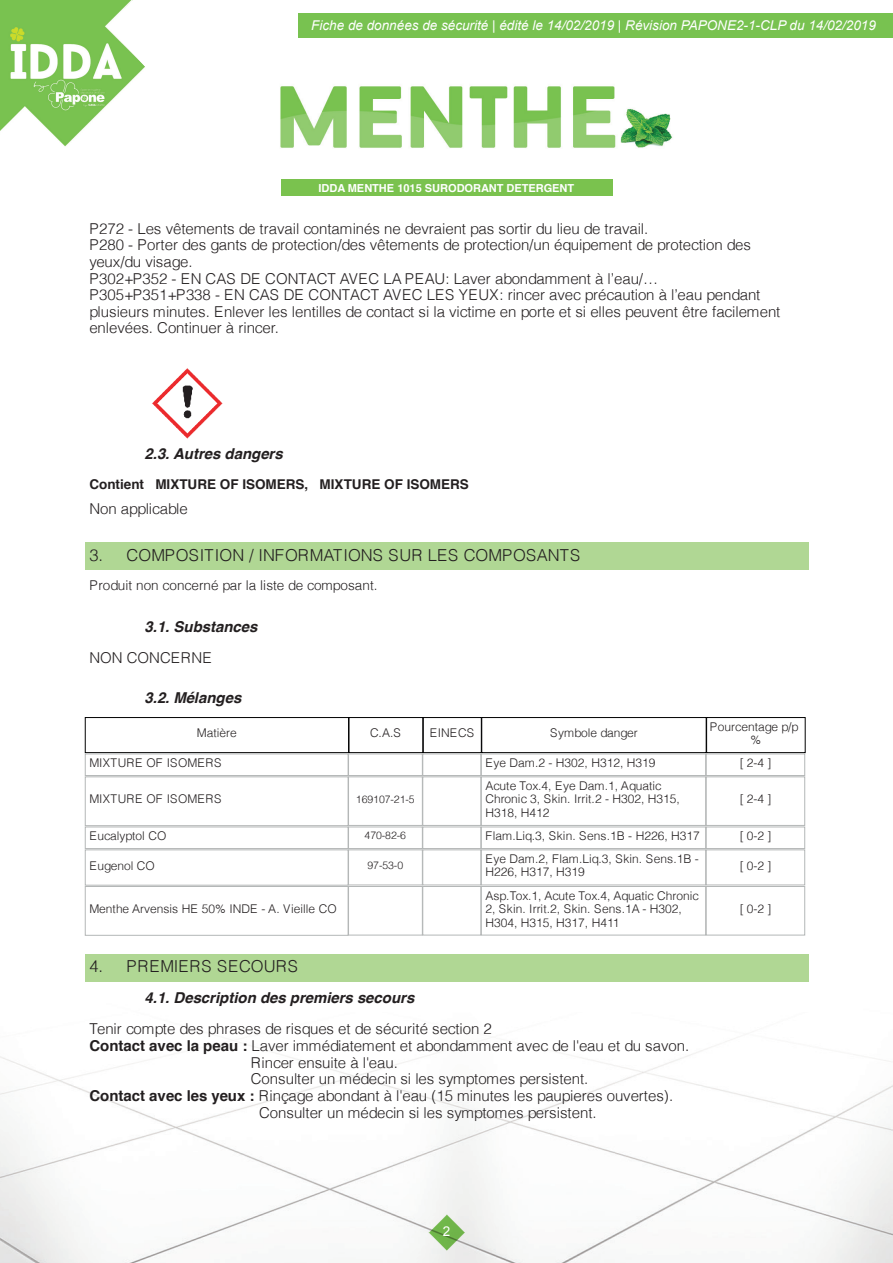
<style>
.page{position:relative;width:893px;height:1263px;background:#fff}
.page>*{position:absolute;margin:0;border:0;box-sizing:border-box;transform-origin:0 0}
.t1{font:300 16.5px "Helvetica";letter-spacing:.005em;color:#231f20}
.t2{font:300 16.5px "Helvetica";letter-spacing:.055em;color:#231f20}
.t3{font:300 15px/16.5px "Helvetica";letter-spacing:-.005em;color:#231f20}
.t4{font:italic 700 15px/30.6px "Helvetica";letter-spacing:-.005em;color:#231f20}
.t5{font:italic 13.5px "Arial";color:#fff}
.t6{font:700 13.5px "Helvetica";color:#231f20}
.t7{font:300 13.5px "Helvetica";letter-spacing:.005em;color:#231f20}
.t8{font:13.5px "Arial";color:#fff}
.t9{font:300 12px/13.5px "Helvetica";color:#231f20}
.t10{font:700 11.1px "Helvetica";color:#fff}
.t11{font:300 10.5px "Helvetica";letter-spacing:-.005em;color:#231f20}
.s1{font-weight:300;font-style:normal}
.s2{font-weight:700;font-style:italic}
.s3{font-weight:700}
</style>
<div class="page">
<img style="left:0;top:763px;width:893px;height:500px">
<img style="left:152px;top:368px;width:71px;height:71px">
<div style="left:85px;top:543px;width:724px;height:27px;background:#b0d794"></div>
<div style="left:85px;top:717px;width:264px;height:36px;border:1px solid #000001"></div>
<div style="left:349px;top:717px;width:74px;height:36px;border:1px solid #000001"></div>
<div style="left:423px;top:717px;width:58px;height:36px;border:1px solid #000001"></div>
<div style="left:481px;top:717px;width:225px;height:36px;border:1px solid #000001"></div>
<div style="left:706px;top:717px;width:99px;height:36px;border:1px solid #000001"></div>
<div style="left:85px;top:754px;width:263px;height:22px;border:1px solid #b4b7b7"></div>
<div style="left:348px;top:754px;width:75px;height:22px;border:1px solid #b4b7b7"></div>
<div style="left:423px;top:754px;width:58px;height:22px;border:1px solid #b4b7b7"></div>
<div style="left:481px;top:754px;width:225px;height:22px;border:1px solid #b4b7b7"></div>
<div style="left:706px;top:754px;width:99px;height:22px;border:1px solid #b4b7b7"></div>
<div style="left:85px;top:777px;width:263px;height:49px;border:1px solid #b4b7b7"></div>
<div style="left:348px;top:777px;width:75px;height:49px;border:1px solid #b4b7b7"></div>
<div style="left:423px;top:777px;width:58px;height:49px;border:1px solid #b4b7b7"></div>
<div style="left:481px;top:777px;width:225px;height:49px;border:1px solid #b4b7b7"></div>
<div style="left:706px;top:777px;width:99px;height:49px;border:1px solid #b4b7b7"></div>
<div style="left:85px;top:827px;width:263px;height:22px;border:1px solid #b4b7b7"></div>
<div style="left:348px;top:827px;width:75px;height:22px;border:1px solid #b4b7b7"></div>
<div style="left:423px;top:827px;width:58px;height:22px;border:1px solid #b4b7b7"></div>
<div style="left:481px;top:827px;width:225px;height:22px;border:1px solid #b4b7b7"></div>
<div style="left:706px;top:827px;width:99px;height:22px;border:1px solid #b4b7b7"></div>
<div style="left:85px;top:850px;width:263px;height:35px;border:1px solid #b4b7b7"></div>
<div style="left:348px;top:850px;width:75px;height:35px;border:1px solid #b4b7b7"></div>
<div style="left:423px;top:850px;width:58px;height:35px;border:1px solid #b4b7b7"></div>
<div style="left:481px;top:850px;width:225px;height:35px;border:1px solid #b4b7b7"></div>
<div style="left:706px;top:850px;width:99px;height:35px;border:1px solid #b4b7b7"></div>
<div style="left:85px;top:886px;width:263px;height:49px;border:1px solid #b4b7b7"></div>
<div style="left:348px;top:886px;width:75px;height:49px;border:1px solid #b4b7b7"></div>
<div style="left:423px;top:886px;width:58px;height:49px;border:1px solid #b4b7b7"></div>
<div style="left:481px;top:886px;width:225px;height:49px;border:1px solid #b4b7b7"></div>
<div style="left:706px;top:886px;width:99px;height:49px;border:1px solid #b4b7b7"></div>
<div style="left:85px;top:954px;width:724px;height:27px;background:#b0d794"></div>
<div style="left:140px;top:986px;width:723px;height:26px;background:#fff"></div>
<div style="left:281px;top:180px;width:331px;height:16px;background:#7ac24e"></div>
<img style="left:0;top:0;width:145px;height:147px">
<img style="left:280px;top:86px;width:393px;height:62px">
<img style="left:403px;top:1192px;width:87px;height:71px">
<div style="left:298px;top:13px;width:595px;height:25px;background:#78c250"></div>
<p class="t5" style="left:311px;top:17px;width:566px">Fiche de données de sécurité | édité le 14/02/2019 | Révision PAPONE2-1-CLP du 14/02/2019</p>
<p class="t10" style="left:319px;top:179px;width:257px">IDDA MENTHE 1015 SURODORANT DETERGENT</p>
<p class="t3" style="left:89px;top:219px;width:693px">P272 - Les vêtements de travail contaminés ne devraient pas sortir du lieu de travail.<br>P280 - Porter des gants de protection/des vêtements de protection/un équipement de protection des yeux/du visage.<br>P302+P352 - EN CAS DE CONTACT AVEC LA PEAU: Laver abondamment à l’eau/… P305+P351+P338 - EN CAS DE CONTACT AVEC LES YEUX: rincer avec précaution à l’eau pendant plusieurs minutes. Enlever les lentilles de contact si la victime en porte et si elles peuvent être facilement enlevées. Continuer à rincer.</p>
<p class="t4" style="left:145px;top:438px;width:140px">2.3. Autres dangers</p>
<p class="t6" style="left:89px;top:473px;width:381px">Contient MIXTURE OF ISOMERS, MIXTURE OF ISOMERS</p>
<p class="t3" style="left:89px;top:500px;width:100px">Non applicable</p>
<p class="t1" style="left:89px;top:541px;width:492px">3. COMPOSITION / INFORMATIONS SUR LES COMPOSANTS</p>
<p class="t7" style="left:89px;top:574px;width:290px">Produit non concerné par la liste de composant.</p>
<p class="t4" style="left:89px;top:612px;width:170px;text-indent:55px">3.1. Substances<br><span class="s1">NON CONCERNE</span></p>
<p class="t4" style="left:145px;top:683px;width:98px">3.2. Mélanges</p>
<p class="t9" style="left:197px;top:725px;width:41px">Matière</p>
<p class="t9" style="left:370px;top:725px;width:32px">C.A.S</p>
<p class="t9" style="left:430px;top:725px;width:46px">EINECS</p>
<p class="t9" style="left:550px;top:725px;width:89px">Symbole danger</p>
<p class="t9" style="left:710px;top:719px;width:91px;text-align:center">Pourcentage p/p %</p>
<p class="t9" style="left:89px;top:755px;width:134px">MIXTURE OF ISOMERS</p>
<p class="t9" style="left:485px;top:755px;width:172px">Eye Dam.2 - H302, H312, H319</p>
<p class="t9" style="left:740px;top:755px;width:33px">[ 2-4 ]</p>
<p class="t9" style="left:89px;top:791px;width:134px">MIXTURE OF ISOMERS</p>
<p class="t11" style="left:356px;top:790px;width:60px">169107-21-5</p>
<p class="t9" style="left:485px;top:778px;width:196px">Acute Tox.4, Eye Dam.1, Aquatic<br>Chronic 3, Skin. Irrit.2 - H302, H315,<br>H318, H412</p>
<p class="t9" style="left:740px;top:791px;width:33px">[ 2-4 ]</p>
<p class="t9" style="left:89px;top:828px;width:79px">Eucalyptol CO</p>
<p class="t11" style="left:365px;top:826px;width:43px">470-82-6</p>
<p class="t9" style="left:485px;top:828px;width:216px">Flam.Liq.3, Skin. Sens.1B - H226, H317</p>
<p class="t9" style="left:740px;top:828px;width:33px">[ 0-2 ]</p>
<p class="t9" style="left:89px;top:858px;width:67px">Eugenol CO</p>
<p class="t11" style="left:367px;top:856px;width:37px">97-53-0</p>
<p class="t9" style="left:485px;top:851px;width:215px">Eye Dam.2, Flam.Liq.3, Skin. Sens.1B -<br>H226, H317, H319</p>
<p class="t9" style="left:740px;top:858px;width:33px">[ 0-2 ]</p>
<p class="t9" style="left:89px;top:901px;width:249px">Menthe Arvensis HE 50% INDE - A. Vieille CO</p>
<p class="t9" style="left:485px;top:888px;width:215px">Asp.Tox.1, Acute Tox.4, Aquatic Chronic<br>2, Skin. Irrit.2, Skin. Sens.1A - H302,<br>H304, H315, H317, H411</p>
<p class="t9" style="left:740px;top:901px;width:33px">[ 0-2 ]</p>
<p class="t2" style="left:89px;top:952px;width:210px">4. PREMIERS SECOURS</p>
<p class="t3" style="left:89px;top:981px;width:404px;line-height:30.6px;text-indent:55px"><span class="s2">4.1. Description des premiers secours<br></span>Tenir compte des phrases de risques et de sécurité section 2</p>
<p class="t3" style="left:89px;top:1036px;width:601px"><span class="s3">Contact avec la peau :</span> Laver immédiatement et abondamment avec de l'eau et du savon.</p>
<p class="t3" style="left:251px;top:1053px;width:149px">Rincer ensuite à l'eau.</p>
<p class="t3" style="left:251px;top:1069px;width:339px">Consulter un médecin si les symptomes persistent.</p>
<p class="t3" style="left:89px;top:1087px;width:585px"><span class="s3">Contact avec les yeux :</span> Rinçage abondant à l'eau (15 minutes les paupieres ouvertes).</p>
<p class="t3" style="left:259px;top:1103px;width:339px">Consulter un médecin si les symptomes persistent.</p>
<p class="t8" style="left:443px;top:1222px;width:9px">2</p>
</div>
